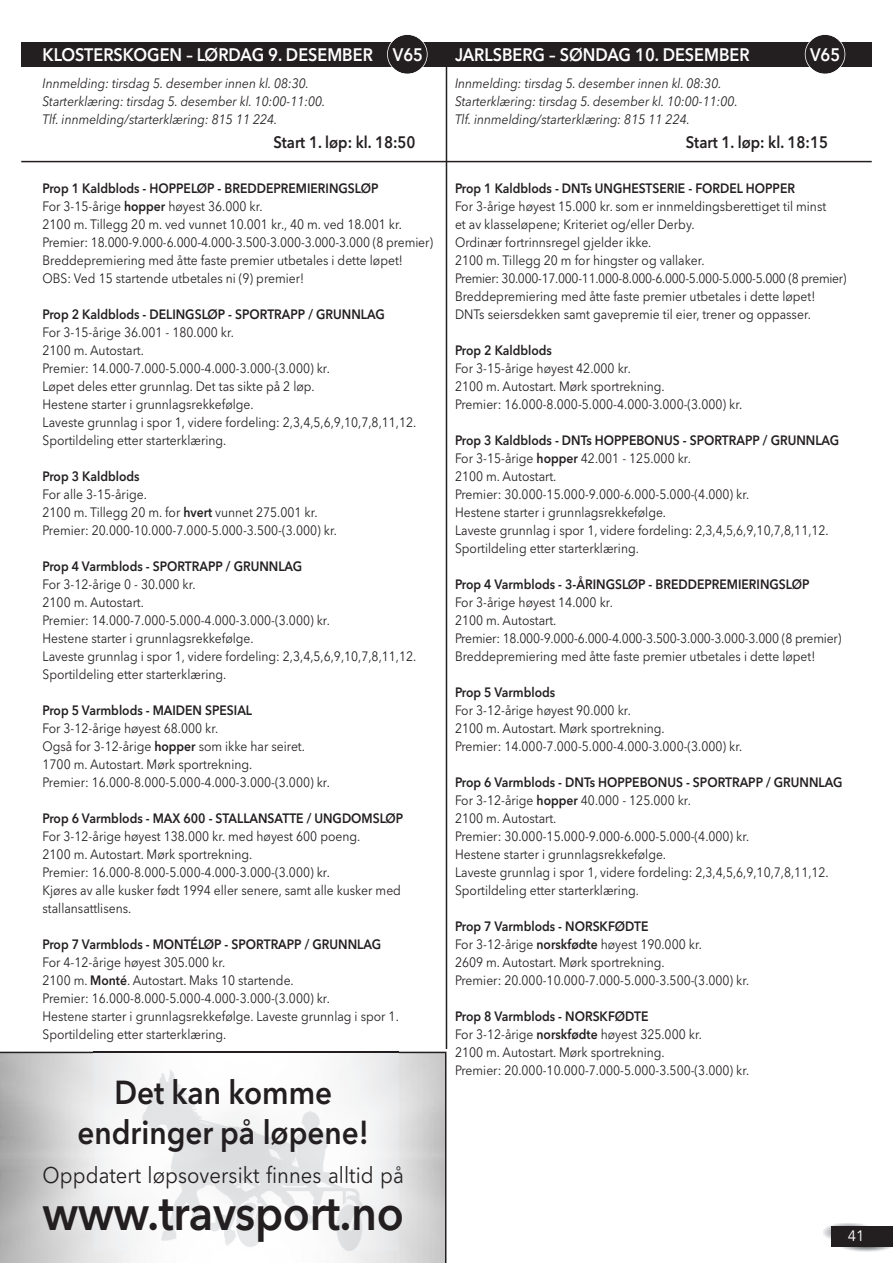
<style>
.page{position:relative;width:893px;height:1263px;background:#fff}
.page>*{position:absolute;margin:0;border:0;box-sizing:border-box;transform-origin:0 0}
.t1{font:600 49.5px "Avenir Next";color:#231f20;scale:.9 1}
.t2{font:600 33px/40.5px "Avenir Next";color:#231f20;text-align:center;scale:.9 1}
.t3{font:22.5px "Avenir Next";letter-spacing:.005em;color:#231f20;scale:.9 1}
.t4{font:600 18px "Avenir Next";color:#fff;scale:.9 1}
.t5{font:600 16.5px "Avenir Next";color:#231f20;scale:.9 1}
.t6{font:15px "Avenir";color:#fff}
.t7{font:13.5px/18px "Avenir Next";color:#231f20;scale:.9 1}
.t8{font:600 13.5px "Avenir Next";color:#231f20;scale:.9 1}
.t9{font:italic 13.5px/18px "Avenir Next";color:#231f20;scale:.9 1}
.s1{font-weight:600}
</style>
<div class="page">
<svg style="left:0;top:1052px;width:446px;height:211px;background:#d0d0d0"></svg>
<img style="left:823px;top:1223px;width:53px;height:16px">
<div style="left:831px;top:1227px;width:62px;height:20px;background:#231f20"></div>
<div style="left:21px;top:42px;width:425px;height:25px;background:#231f20"></div>
<div style="left:388px;top:35px;width:39px;height:39px;background:#231f20;border-radius:50%"></div>
<div style="left:387px;top:34px;width:41px;height:41px;border:2px solid #fff;border-radius:50%"></div>
<div style="left:446px;top:42px;width:426px;height:25px;background:#231f20"></div>
<div style="left:805px;top:35px;width:39px;height:39px;background:#231f20;border-radius:50%"></div>
<div style="left:805px;top:34px;width:40px;height:41px;border:2px solid #fff;border-radius:50%"></div>
<hr style="left:446px;top:43px;width:1px;height:1006px;background:#231f20">
<hr style="left:21px;top:161px;width:851px;height:1px;background:#231f20">
<img style="left:94px;top:1051px;width:305px;height:199px">
<h3 class="t4" style="left:43px;top:39px;width:424px">KLOSTERSKOGEN – LØRDAG 9. DESEMBER V65</h3>
<p class="t9" style="left:43px;top:73px;width:316px">Innmelding: tirsdag 5. desember innen kl. 08:30.<br>Starterklæring: tirsdag 5. desember kl. 10:00-11:00.<br>Tlf. innmelding/starterklæring: 815 11 224.</p>
<p class="t5" style="left:273px;top:128px;width:160px">START 1. LØP: KL. 18:50</p>
<p class="t7" style="left:43px;top:178px;width:435px"><span class="s1">PROP 1 KALDBLODS - HOPPELØP - BREDDEPREMIERINGSLØP<br></span>For 3-15-årige <span class="s1">HOPPER</span> høyest 36.000 kr.<br>2100 m. Tillegg 20 m. ved vunnet 10.001 kr., 40 m. ved 18.001 kr.<br>Premier: 18.000-9.000-6.000-4.000-3.500-3.000-3.000-3.000 (8 premier)<br>Breddepremiering med åtte faste premier utbetales i dette løpet! oBS: Ved 15 startende utbetales ni (9) premier!</p>
<p class="t8" style="left:43px;top:302px;width:382px">PROP 2 KALDBLODS - DELINGSLØP - SPORTRAPP / GRUNNLAG</p>
<p class="t7" style="left:43px;top:322px;width:417px">For 3-15-årige 36.001 - 180.000 kr.<br>2100 m. Autostart.<br>Premier: 14.000-7.000-5.000-4.000-3.000-(3.000) kr.<br>Løpet deles etter grunnlag. Det tas sikte på 2 løp.<br>Hestene starter i grunnlagsrekkefølge.<br>Laveste grunnlag i spor 1, videre fordeling: 2,3,4,5,6,9,10,7,8,11,12.<br>Sportildeling etter starterklæring.</p>
<p class="t8" style="left:43px;top:464px;width:109px">PROP 3 KALDBLODS</p>
<p class="t7" style="left:43px;top:484px;width:329px">For alle 3-15-årige.<br>2100 m. Tillegg 20 m. for <span class="s1">HVERT</span> vunnet 275.001 kr.<br>Premier: 20.000-10.000-7.000-5.000-3.500-(3.000) kr.</p>
<p class="t8" style="left:43px;top:554px;width:290px">PROP 4 VARMBLODS - SPORTRAPP / GRUNNLAG</p>
<p class="t7" style="left:43px;top:574px;width:417px">For 3-12-årige 0 - 30.000 kr.<br>2100 m. Autostart.<br>Premier: 14.000-7.000-5.000-4.000-3.000-(3.000) kr.<br>Hestene starter i grunnlagsrekkefølge.<br>Laveste grunnlag i spor 1, videre fordeling: 2,3,4,5,6,9,10,7,8,11,12.<br>Sportildeling etter starterklæring.</p>
<p class="t8" style="left:43px;top:698px;width:234px">PROP 5 VARMBLODS - MAIDEN SPESIAL</p>
<p class="t7" style="left:43px;top:718px;width:321px">For 3-12-årige høyest 68.000 kr.<br>også for 3-12-årige <span class="s1">HOPPER</span> som ikke har seiret.<br>1700 m. Autostart. Mørk sportrekning.<br>Premier: 16.000-8.000-5.000-4.000-3.000-(3.000) kr.</p>
<p class="t8" style="left:43px;top:806px;width:402px">PROP 6 VARMBLODS - MAX 600 - STALLANSATTE / UNGDOMSLØP</p>
<p class="t7" style="left:43px;top:826px;width:400px">For 3-12-årige høyest 138.000 kr. med høyest 600 poeng.<br>2100 m. Autostart. Mørk sportrekning.<br>Premier: 16.000-8.000-5.000-4.000-3.000-(3.000) kr.<br>Kjøres av alle kusker født 1994 eller senere, samt alle kusker med stallansattlisens.</p>
<p class="t8" style="left:43px;top:932px;width:378px">PROP 7 VARMBLODS - MONTÉLØP - SPORTRAPP / GRUNNLAG</p>
<p class="t7" style="left:43px;top:952px;width:397px">For 4-12-årige høyest 305.000 kr.<br>2100 m. <span class="s1">MONTÉ</span>. Autostart. Maks 10 startende.<br>Premier: 16.000-8.000-5.000-4.000-3.000-(3.000) kr.<br>Hestene starter i grunnlagsrekkefølge. Laveste grunnlag i spor 1.<br>Sportildeling etter starterklæring.</p>
<h2 class="t2" style="left:77px;top:1071px;width:325px">DET KAN KOMME<br>ENDRINGER PÅ LØPENE!</h2>
<h3 class="t3" style="left:43px;top:1156px;width:403px">oppdatert løpsoversikt finnes alltid på</h3>
<h1 class="t1" style="left:43px;top:1170px;width:403px">WWW.TRAVSPORT.NO</h1>
<h3 class="t4" style="left:455px;top:39px;width:329px">JARLSBERG – SØNDAG 10. DESEMBER</h3>
<h3 class="t4" style="left:810px;top:39px;width:35px">V65</h3>
<p class="t9" style="left:455px;top:73px;width:316px">Innmelding: tirsdag 5. desember innen kl. 08:30.<br>Starterklæring: tirsdag 5. desember kl. 10:00-11:00.<br>Tlf. innmelding/starterklæring: 815 11 224.</p>
<p class="t5" style="left:686px;top:128px;width:160px">START 1. LØP: KL. 18:15</p>
<p class="t8" style="left:455px;top:176px;width:379px">PROP 1 KALDBLODS - DNTS UNGHESTSERIE - FORDEL HOPPER</p>
<p class="t7" style="left:455px;top:196px;width:437px">For 3-årige høyest 15.000 kr. som er innmeldingsberettiget til minst<br>et av klasseløpene; Kriteriet og/eller Derby.<br>ordinær fortrinnsregel gjelder ikke.<br>2100 m. Tillegg 20 m for hingster og vallaker.<br>Premier: 30.000-17.000-11.000-8.000-6.000-5.000-5.000-5.000 (8 premier)<br>Breddepremiering med åtte faste premier utbetales i dette løpet!<br>DNTs seiersdekken samt gavepremie til eier, trener og oppasser.</p>
<p class="t8" style="left:455px;top:338px;width:109px">PROP 2 KALDBLODS</p>
<p class="t7" style="left:455px;top:358px;width:321px">For 3-15-årige høyest 42.000 kr.<br>2100 m. Autostart. Mørk sportrekning.<br>Premier: 16.000-8.000-5.000-4.000-3.000-(3.000) kr.</p>
<p class="t7" style="left:455px;top:430px;width:428px"><span class="s1">PROP 3 KALDBLODS - DNTS HOPPEBONUS - SPORTRAPP / GRUNNLAG </span>For 3-15-årige <span class="s1">HOPPER</span> 42.001 - 125.000 kr.<br>2100 m. Autostart.<br>Premier: 30.000-15.000-9.000-6.000-5.000-(4.000) kr.<br>Hestene starter i grunnlagsrekkefølge.<br>Laveste grunnlag i spor 1, videre fordeling: 2,3,4,5,6,9,10,7,8,11,12.<br>Sportildeling etter starterklæring.</p>
<p class="t8" style="left:455px;top:572px;width:395px">PROP 4 VARMBLODS - 3-ÅRINGSLØP - BREDDEPREMIERINGSLØP</p>
<p class="t7" style="left:455px;top:592px;width:431px">For 3-årige høyest 14.000 kr.<br>2100 m. Autostart.<br>Premier: 18.000-9.000-6.000-4.000-3.500-3.000-3.000-3.000 (8 premier)<br>Breddepremiering med åtte faste premier utbetales i dette løpet!</p>
<p class="t8" style="left:455px;top:680px;width:113px">PROP 5 VARMBLODS</p>
<p class="t7" style="left:455px;top:700px;width:321px">For 3-12-årige høyest 90.000 kr.<br>2100 m. Autostart. Mørk sportrekning.<br>Premier: 14.000-7.000-5.000-4.000-3.000-(3.000) kr.</p>
<p class="t7" style="left:455px;top:772px;width:432px"><span class="s1">PROP 6 VARMBLODS - DNTS HOPPEBONUS - SPORTRAPP / GRUNNLAG </span>For 3-12-årige <span class="s1">HOPPER</span> 40.000 - 125.000 kr.<br>2100 m. Autostart.<br>Premier: 30.000-15.000-9.000-6.000-5.000-(4.000) kr.<br>Hestene starter i grunnlagsrekkefølge.<br>Laveste grunnlag i spor 1, videre fordeling: 2,3,4,5,6,9,10,7,8,11,12.<br>Sportildeling etter starterklæring.</p>
<p class="t7" style="left:455px;top:916px;width:329px"><span class="s1">PROP 7 VARMBLODS - NORSKFØDTE<br></span>For 3-12-årige <span class="s1">NORSKFØDTE</span> høyest 190.000 kr.<br>2609 m. Autostart. Mørk sportrekning.<br>Premier: 20.000-10.000-7.000-5.000-3.500-(3.000) kr.</p>
<p class="t7" style="left:455px;top:1006px;width:329px"><span class="s1">PROP 8 VARMBLODS - NORSKFØDTE<br></span>For 3-12-årige <span class="s1">NORSKFØDTE</span> høyest 325.000 kr.<br>2100 m. Autostart. Mørk sportrekning.<br>Premier: 20.000-10.000-7.000-5.000-3.500-(3.000) kr.</p>
<p class="t6" style="left:848px;top:1227px;width:18px">41</p>
</div>
